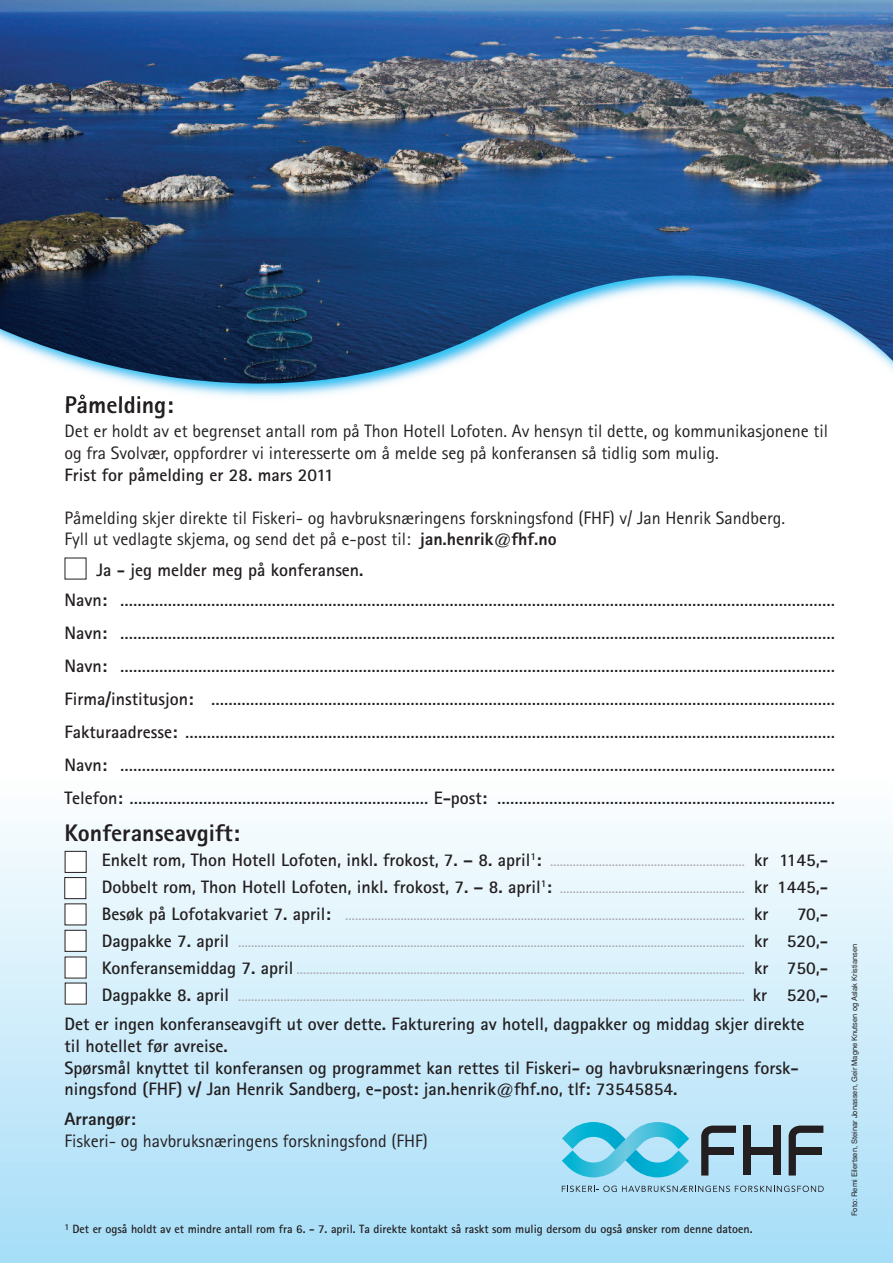
<style>
.page{position:relative;width:893px;height:1263px;background:#fff}
.page>*{position:absolute;margin:0;border:0;box-sizing:border-box;transform-origin:0 0}
.t1{font:800 24px "Rotis Sans Serif";color:#231f20}
.t2{font:700 18px/33px "Rotis Sans Serif";color:#231f20}
.t3{font:18px/21.6px "Rotis Sans Serif";color:#231f20}
.t4{font:800 18px "Rotis Sans Serif";color:#231f20}
.t5{font:700 13.5px/27px "Rotis Sans Serif";color:#a8a9ad;text-align:justify}
.t6{font:700 12px "Rotis Sans Serif";color:#231f20}
.t7{font:7.5px "Helvetica";color:#231f20}
.s1{font-weight:800}
.s2{font-size:13.5px;color:#a8a9ad}
.s3{font-size:18px;color:#231f20}
</style>
<div class="page">
<div style="left:0;top:779px;width:893px;height:484px;background:linear-gradient(to bottom,#fdfefe,#a5ddf7)"></div>
<img style="left:139px;top:384px;width:246px;height:19px">
<img style="left:66px;top:394px;width:106px;height:9px">
<img style="left:0;top:0;width:893px;height:384px">
<svg style="left:562px;top:1185px;width:262px;height:7px;background:#8fb1c3"></svg>
<svg style="left:701px;top:1125px;width:35px;height:50px;background:#86a0ae"></svg>
<svg style="left:789px;top:1125px;width:34px;height:50px"></svg>
<div style="left:743px;top:1125px;width:7px;height:50px;background:#231f20"></div>
<div style="left:773px;top:1125px;width:7px;height:50px;background:#231f20"></div>
<div style="left:703px;top:1147px;width:31px;height:7px;background:#231f20"></div>
<div style="left:745px;top:1147px;width:33px;height:7px;background:#231f20"></div>
<div style="left:791px;top:1147px;width:30px;height:7px;background:#231f20"></div>
<svg style="left:562px;top:1122px;width:127px;height:55px;background:#63cae5"></svg>
<div style="left:65px;top:851px;width:21px;height:21px;background:#fff"></div>
<div style="left:65px;top:851px;width:21px;height:22px;border:1px solid #231f20"></div>
<div style="left:65px;top:877px;width:21px;height:22px;background:#fff"></div>
<div style="left:64px;top:877px;width:22px;height:22px;border:1px solid #231f20"></div>
<div style="left:65px;top:904px;width:21px;height:21px;background:#fff"></div>
<div style="left:65px;top:930px;width:21px;height:21px;background:#fff"></div>
<div style="left:65px;top:930px;width:21px;height:22px;border:1px solid #231f20"></div>
<div style="left:65px;top:957px;width:21px;height:21px;background:#fff"></div>
<div style="left:65px;top:983px;width:21px;height:21px;background:#fff"></div>
<div style="left:65px;top:983px;width:22px;height:21px;border:1px solid #231f20"></div>
<h1 class="t1" style="left:65px;top:396px;width:110px">Påmelding:</h1>
<p class="t3" style="left:65px;top:422px;width:765px">Det er holdt av et begrenset antall rom på Thon Hotell Lofoten. Av hensyn til dette, og kommunikasjonene til og fra Svolvær, oppfordrer vi interesserte om å melde seg på konferansen så tidlig som mulig.</p>
<p class="t2" style="left:65px;top:460px;width:271px">Frist for påmelding er 28. mars 2011</p>
<p class="t3" style="left:65px;top:509px;width:722px">Påmelding skjer direkte til Fiskeri- og havbruksnæringens forskningsfond (FHF) v/ Jan Henrik Sandberg.<br>Fyll ut vedlagte skjema, og send det på e-post til: <span class="s1">jan.henrik@fhf.no</span></p>
<p class="t2" style="left:65px;top:556px;width:772px;line-height:30.6px;text-indent:32px">Ja - jeg melder meg på konferansen.<br>Navn: …………………………………………………………………………………………………………………………………………………</p>
<p class="t2" style="left:65px;top:618px;width:772px;text-align:justify">Navn: ………………………………………………………………………………………………………………………………………………… Navn: ………………………………………………………………………………………………………………………………………………… Firma/institusjon: ……………………………………………………………………………………………………………………………… Fakturaadresse: …………………………………………………………………………………………………………………………………… Navn: ………………………………………………………………………………………………………………………………………………… Telefon: …………………………………………………………… E-post: ……………………………………………………………………</p>
<h1 class="t1" style="left:65px;top:825px;width:177px">Konferanseavgift:</h1>
<p class="t2" style="left:102px;top:848px;width:728px;line-height:27px">Enkelt rom, Thon Hotell Lofoten, inkl. frokost, 7. – 8. april<sup>1</sup>: <span class="s2">……………………………………………………</span> kr 1145,-<br>Dobbelt rom, Thon Hotell Lofoten, inkl. frokost, 7. – 8. april<sup>1</sup>: <span class="s2">…………………………………………………</span> kr 1445,-</p>
<p class="t5" style="left:102px;top:903px;width:668px"><span class="s3">Besøk på Lofotakvariet 7. april:</span> …………………………………………………………………………………………………………… <span class="s3">kr</span></p>
<p class="t2" style="left:797px;top:899px;width:32px">70,-</p>
<p class="t5" style="left:102px;top:930px;width:728px"><span class="s3">Dagpakke 7. april</span> ………………………………………………………………………………………………………………………………………… <span class="s3">kr 520,- Konferansemiddag 7. april</span> ………………………………………………………………………………………………………………………… <span class="s3">kr 750,- Dagpakke 8. april</span> ………………………………………………………………………………………………………………………………………… <span class="s3">kr 520,-</span></p>
<p class="t7" style="left:850px;top:1216px;width:274px;rotate:-90deg">Foto: Remi Eilertsen, Steinar Jonassen, Geir Magne Knutsen og Aslak Kristiansen</p>
<p class="t2" style="left:64px;top:1015px;width:741px;line-height:21.6px">Det er ingen konferanseavgift ut over dette. Fakturering av hotell, dagpakker og middag skjer direkte til hotellet før avreise.<br>Spørsmål knyttet til konferansen og programmet kan rettes til Fiskeri- og havbruksnæringens forsk&shy;ningsfond (FHF) v/ Jan Henrik Sandberg, e-post: jan.henrik@fhf.no, tlf: 73545854.</p>
<p class="t4" style="left:65px;top:1113px;width:73px">Arrangør:</p>
<p class="t3" style="left:65px;top:1132px;width:365px">Fiskeri- og havbruksnæringens forskningsfond (FHF)</p>
<p class="t6" style="left:64px;top:1225px;width:690px"><sup>1</sup> Det er også holdt av et mindre antall rom fra 6. - 7. april. Ta direkte kontakt så raskt som mulig dersom du også ønsker rom denne datoen.</p>
</div>
